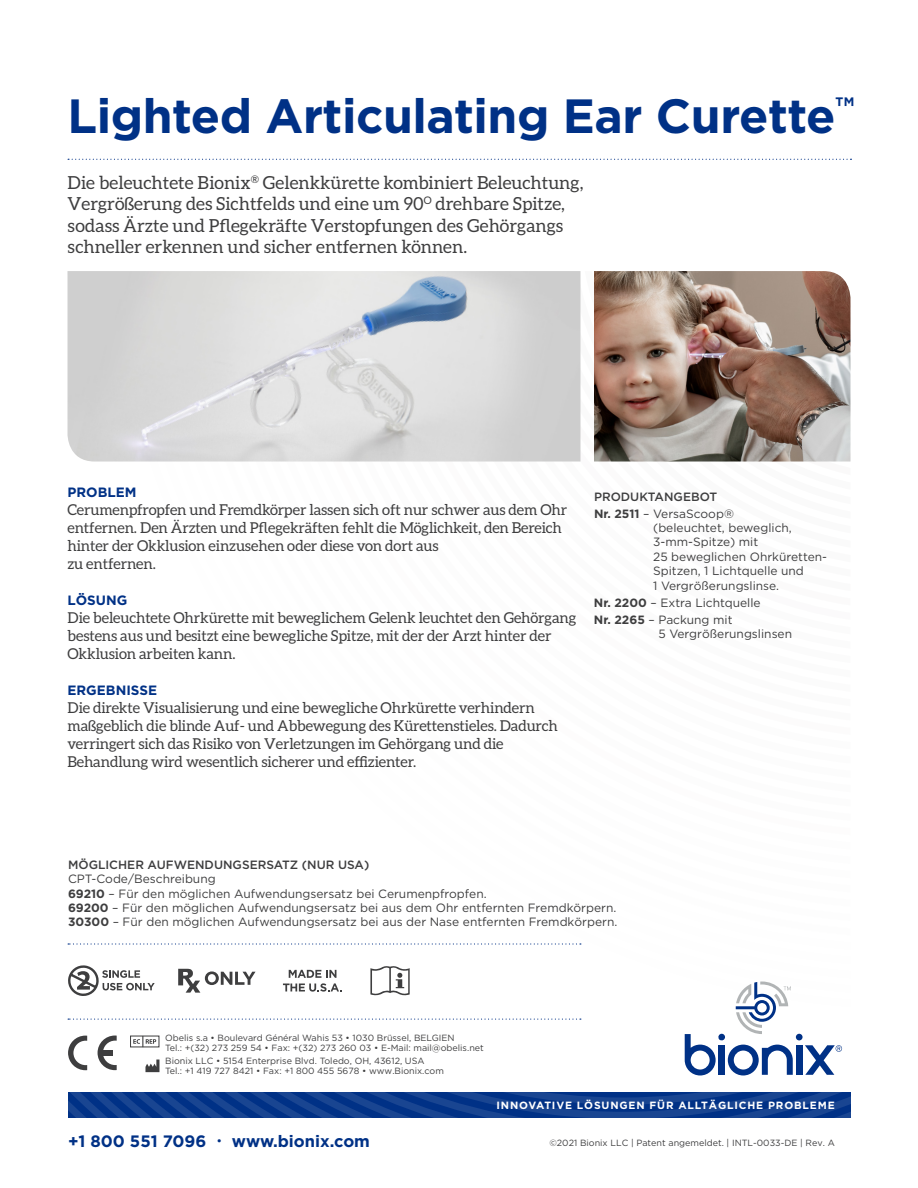
<style>
.page{position:relative;width:918px;height:1188px;background:#fff}
.page>*{position:absolute;margin:0;border:0;box-sizing:border-box;transform-origin:0 0}
.t1{font:700 48px "Gotham";letter-spacing:-.01em;color:#003186}
.t2{font:18px/21.6px "Aleo";color:#3e3e3f}
.t3{font:700 16.5px "Gotham";color:#003186}
.t4{font:15px/18px "Aleo";letter-spacing:-.01em;color:#3e3e3f}
.t5{font:700 13.5px "Gotham";color:#003186}
.t6{font:12px/14.4px "Gotham";color:#3e3e3f}
.t7{font:500 12px "Gotham";color:#3e3e3f}
.t8{font:700 10.5px "Gotham";letter-spacing:.08em;color:#fff}
.t9{font:9px/9.8px "Gotham";color:#3e3e3f}
.s1{font-weight:700}
.s2{font-weight:400;font-size:12px}
</style>
<div class="page">
<svg style="left:68px;top:1092px;width:782px;height:26px;background:#0c3b8b"></svg>
<svg style="left:68px;top:159px;width:783px;height:1px"></svg>
<svg style="left:68px;top:1019px;width:513px;height:1px"></svg>
<svg style="left:68px;top:943px;width:513px;height:2px"></svg>
<svg style="left:68px;top:1036px;width:19px;height:34px"></svg>
<svg style="left:98px;top:1036px;width:19px;height:34px"></svg>
<div style="left:103px;top:1050px;width:10px;height:5px;background:#3e3e3f"></div>
<svg style="left:145px;top:1060px;width:14px;height:12px"></svg>
<div style="left:130px;top:1036px;width:29px;height:11px;border:1px solid #3e3e3f"></div>
<svg style="left:133px;top:1036px;width:23px;height:11px"></svg>
<svg style="left:370px;top:966px;width:40px;height:30px"></svg>
<svg style="left:68px;top:966px;width:87px;height:30px"></svg>
<svg style="left:283px;top:970px;width:59px;height:22px"></svg>
<svg style="left:178px;top:969px;width:78px;height:24px"></svg>
<div style="left:796px;top:1045px;width:6px;height:30px;background:#003186"></div>
<div style="left:796px;top:1034px;width:7px;height:6px;background:#003186;border-radius:50%"></div>
<svg style="left:805px;top:1045px;width:37px;height:30px"></svg>
<svg style="left:685px;top:982px;width:108px;height:94px"></svg>
<img style="left:594px;top:271px;width:256px;height:191px">
<img style="left:68px;top:271px;width:512px;height:191px">
<p class="t1" style="left:68px;top:88px;width:789px">Lighted Articulating Ear Curette<sup>™</sup></p>
<p class="t2" style="left:68px;top:171px;width:517px">Die beleuchtete Bionix<sup>®</sup> Gelenkkürette kombiniert Beleuchtung, Vergrößerung des Sichtfelds und eine um 90<sup>O</sup> drehbare Spitze, sodass Ärzte und Pflegekräfte Verstopfungen des Gehörgangs schneller erkennen und sicher entfernen können.</p>
<p class="t5" style="left:68px;top:484px;width:71px">PROBLEM</p>
<p class="t4" style="left:68px;top:500px;width:501px">Cerumenpfropfen und Fremdkörper lassen sich oft nur schwer aus dem Ohr entfernen. Den Ärzten und Pflegekräften fehlt die Möglichkeit, den Bereich hinter der Okklusion einzusehen oder diese von dort aus<br>zu entfernen.</p>
<p class="t5" style="left:68px;top:592px;width:61px">LÖSUNG</p>
<p class="t4" style="left:68px;top:608px;width:510px">Die beleuchtete Ohrkürette mit beweglichem Gelenk leuchtet den Gehörgang bestens aus und besitzt eine bewegliche Spitze, mit der der Arzt hinter der<br>Okklusion arbeiten kann.</p>
<p class="t5" style="left:68px;top:682px;width:91px">ERGEBNISSE</p>
<p class="t4" style="left:68px;top:698px;width:492px">Die direkte Visualisierung und eine bewegliche Ohrkürette verhindern maßgeblich die blinde Auf- und Abbewegung des Kürettenstieles. Dadurch verringert sich das Risiko von Verletzungen im Gehörgang und die Behandlung wird wesentlich sicherer und effizienter.</p>
<p class="t7" style="left:594px;top:489px;width:125px">PRODUKTANGEBOT</p>
<p class="t6" style="left:653px;top:506px;width:175px;text-indent:-59px"><span class="s1">Nr. 2511</span> – VersaScoop®<br>(beleuchtet, beweglich,<br>3-mm-Spitze) mit<br>25 beweglichen Ohrküretten-<br>Spitzen, 1 Lichtquelle und<br>1 Vergrößerungslinse.</p>
<p class="t6" style="left:594px;top:595px;width:168px"><span class="s1">Nr. 2200</span> – Extra Lichtquelle</p>
<p class="t6" style="left:658px;top:612px;width:135px;text-indent:-64px"><span class="s1">Nr. 2265</span> – Packung mit<br>5 Vergrößerungslinsen</p>
<p class="t7" style="left:68px;top:858px;width:303px">MÖGLICHER AUFWENDUNGSERSATZ (NUR USA)</p>
<p class="t6" style="left:68px;top:872px;width:149px">CPT-Code/Beschreibung</p>
<p class="t6" style="left:68px;top:886px;width:420px"><span class="s1">69210</span> – Für den möglichen Aufwendungsersatz bei Cerumenpfropfen.</p>
<p class="t6" style="left:68px;top:900px;width:550px"><span class="s1">69200</span> – Für den möglichen Aufwendungsersatz bei aus dem Ohr entfernten Fremdkörpern.</p>
<p class="t6" style="left:68px;top:915px;width:551px"><span class="s1">30300</span> – Für den möglichen Aufwendungsersatz bei aus der Nase entfernten Fremdkörpern.</p>
<p class="t9" style="left:165px;top:1033px;width:320px">Obelis s.a • Boulevard Général Wahis 53 • 1030 Brüssel, BELGIEN<br>Tel.: +(32) 273 259 54 • Fax: +(32) 273 260 03 • E-Mail: mail@obelis.net</p>
<p class="t9" style="left:165px;top:1056px;width:280px">Bionix LLC • 5154 Enterprise Blvd. Toledo, OH, 43612, USA<br>Tel.: +1 419 727 8421 • Fax: +1 800 455 5678 • www.Bionix.com</p>
<p class="t3" style="left:68px;top:1131px;width:303px">+1 800 551 7096 <span class="s2">•</span> www.bionix.com</p>
<p class="t8" style="left:497px;top:1099px;width:340px">INNOVATIVE LÖSUNGEN FÜR ALLTÄGLICHE PROBLEME</p>
<p class="t9" style="left:549px;top:1137px;width:287px">©2021 Bionix LLC | Patent angemeldet. | INTL-0033-DE | Rev. A</p>
</div>
